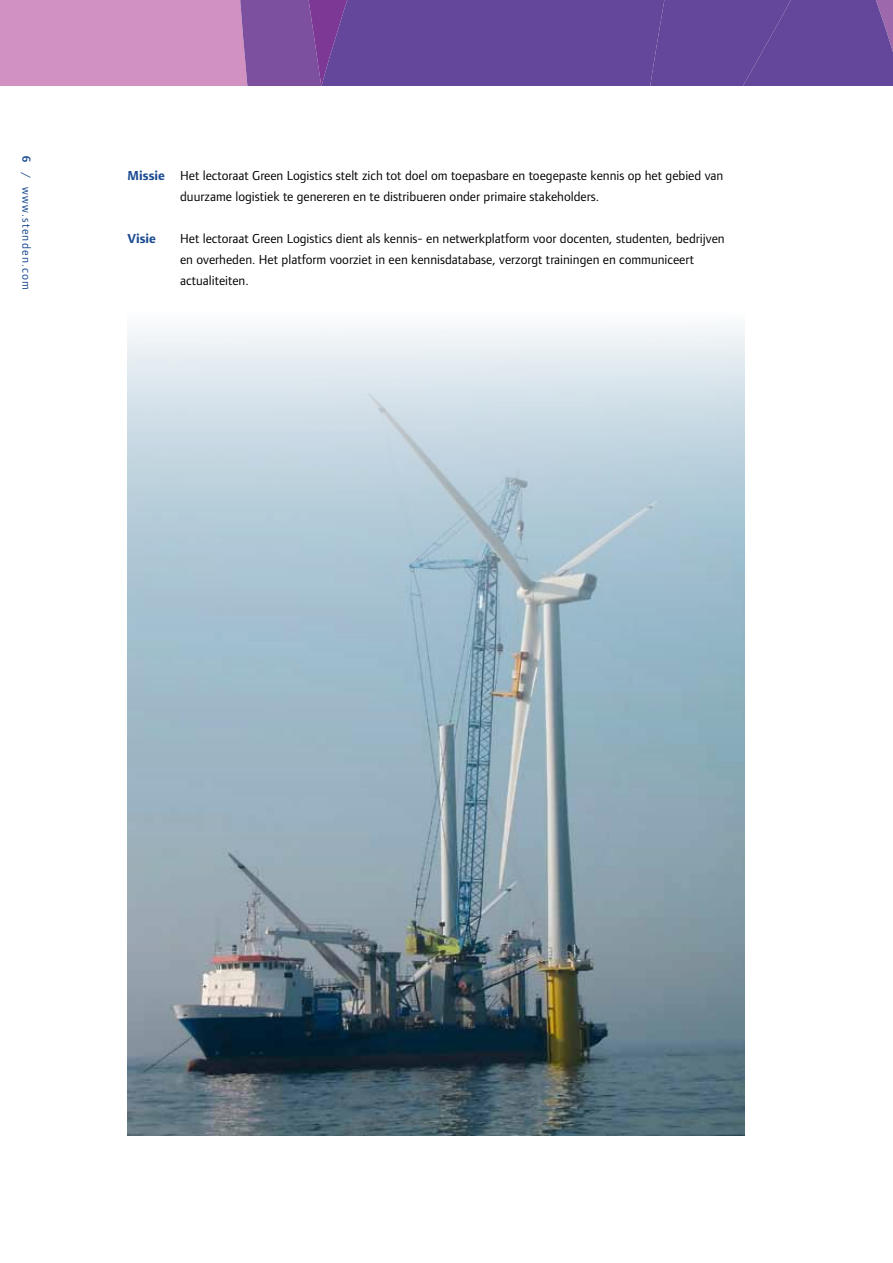
<style>
.page{position:relative;width:893px;height:1263px;background:#fff}
.page>*{position:absolute;margin:0;border:0;box-sizing:border-box;transform-origin:0 0}
.t1{font:13.5px/21px "Foundry Form Sans";color:#000}
.t2{font:700 13.5px "Foundry Form Sans";color:#194990}
.t3{font:12px "Foundry Form Sans";letter-spacing:.1em;color:#194990}
.s1{font-weight:600}
.s2{font-weight:700;color:#194990}
</style>
<div class="page">
<img style="left:128px;top:327px;width:616px;height:808px">
<div style="left:0;top:0;width:223px;height:85px;background:#d292c1"></div>
<svg style="left:223px;top:0;width:670px;height:85px;background:#6b499c"></svg>
<p class="t3" style="left:33px;top:156px;width:135px;rotate:90deg"><span class="s1">6</span> / www.stenden.com</p>
<p class="t1" style="left:180px;top:165px;width:545px;text-indent:-53px"><span class="s2">Missie</span> Het lectoraat Green Logistics stelt zich tot doel om toepasbare en toegepaste kennis op het gebied van duurzame logistiek te genereren en te distribueren onder primaire stakeholders.</p>
<p class="t2" style="left:128px;top:231px;width:30px">Visie</p>
<p class="t1" style="left:180px;top:228px;width:546px">Het lectoraat Green Logistics dient als kennis- en netwerkplatform voor docenten, studenten, bedrijven en overheden. Het platform voorziet in een kennisdatabase, verzorgt trainingen en communiceert actualiteiten.</p>
</div>
